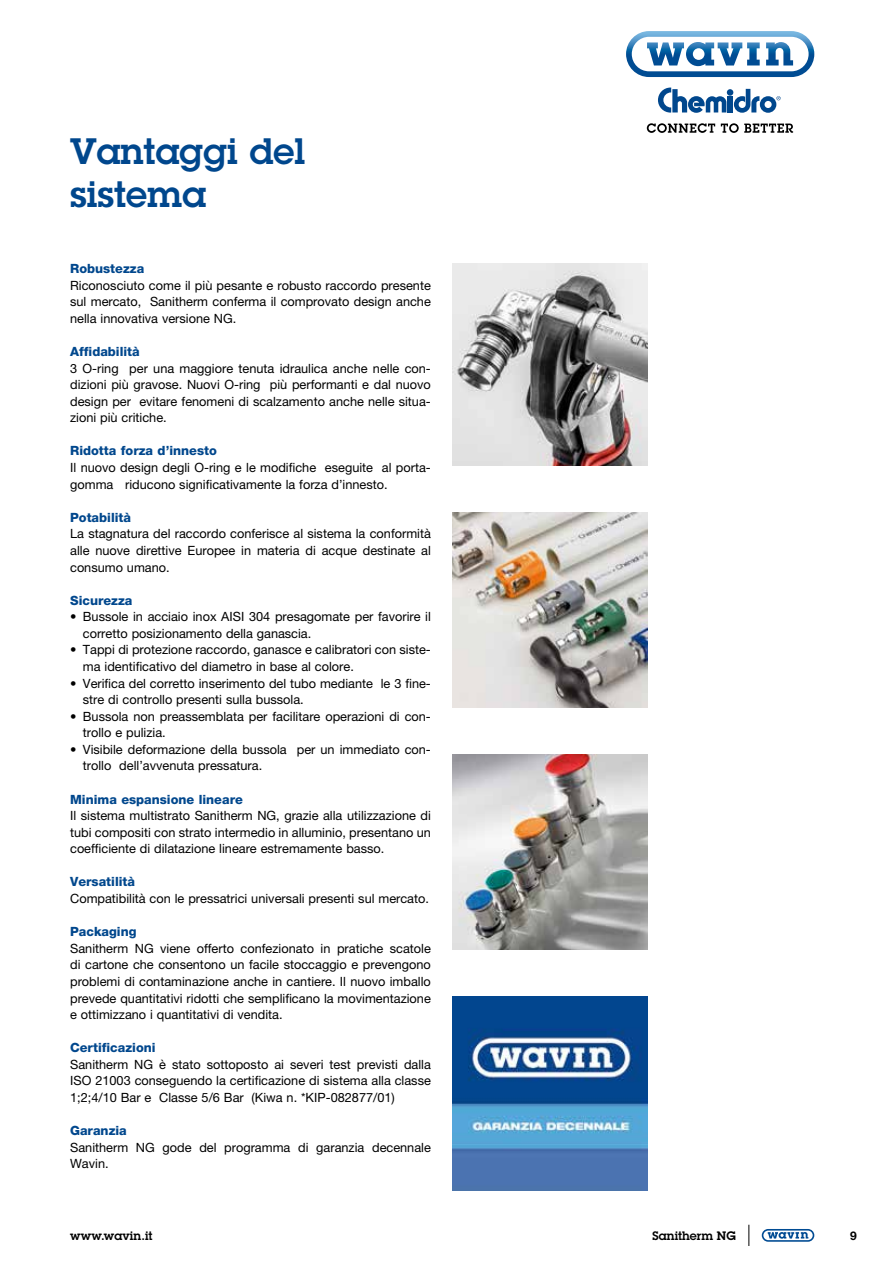
<style>
.page{position:relative;width:893px;height:1263px;background:#fff}
.page>*{position:absolute;margin:0;border:0;box-sizing:border-box;transform-origin:0 0}
.t1{font:600 36px/42.5px "Lubalin Graph";color:#00478d}
.t2{font:12.75px/16.6px "Helvetica Neue LT Pro";color:#000}
.t3{font:800 12.75px "Helvetica Neue LT Pro";color:#00478d}
.t4{font:600 12px "Lubalin Graph";letter-spacing:.005em;color:#000}
.t5{font:700 12px "Helvetica Neue LT Pro";color:#000}
</style>
<div class="page">
<div style="left:762px;top:1229px;width:52px;height:13px;border:2px solid #004b93;border-radius:6px"></div>
<svg style="left:768px;top:1232px;width:40px;height:7px"></svg>
<svg style="left:748px;top:1225px;width:1px;height:21px"></svg>
<svg style="left:626px;top:31px;width:188px;height:46px"></svg>
<svg style="left:647px;top:123px;width:68px;height:10px"></svg>
<svg style="left:721px;top:123px;width:72px;height:10px"></svg>
<div style="left:727px;top:96px;width:6px;height:16px;background:#00478d"></div>
<div style="left:727px;top:89px;width:6px;height:7px;background:#00478d;border-radius:50%"></div>
<svg style="left:658px;top:88px;width:68px;height:25px"></svg>
<svg style="left:734px;top:89px;width:47px;height:24px"></svg>
<img style="left:453px;top:513px;width:194px;height:194px">
<img style="left:453px;top:755px;width:194px;height:194px">
<img style="left:453px;top:996px;width:194px;height:195px">
<img style="left:453px;top:264px;width:194px;height:202px">
<h1 class="t1" style="left:70px;top:130px;width:237px">Vantaggi del sistema</h1>
<p class="t3" style="left:70px;top:261px;width:76px">Robustezza</p>
<p class="t2" style="left:70px;top:277px;width:362px;text-align:justify">Riconosciuto come il più pesante e robusto raccordo presente sul mercato, Sanitherm conferma il comprovato design anche nella innovativa versione NG.</p>
<p class="t3" style="left:70px;top:344px;width:71px">Affidabilità</p>
<p class="t2" style="left:70px;top:360px;width:362px;text-align:justify">3 O-ring per una maggiore tenuta idraulica anche nelle con&shy;dizioni più gravose. Nuovi O-ring più performanti e dal nuovo design per evitare fenomeni di scalzamento anche nelle situa&shy;zioni più critiche.</p>
<p class="t3" style="left:70px;top:443px;width:148px">Ridotta forza d’innesto</p>
<p class="t2" style="left:70px;top:459px;width:362px">Il nuovo design degli O-ring e le modifiche eseguite al porta&shy;gomma riducono significativamente la forza d’innesto.</p>
<p class="t3" style="left:70px;top:510px;width:62px">Potabilità</p>
<p class="t2" style="left:70px;top:525px;width:362px;text-align:justify">La stagnatura del raccordo conferisce al sistema la conformità alle nuove direttive Europee in materia di acque destinate al consumo umano.</p>
<p class="t3" style="left:70px;top:592px;width:64px">Sicurezza</p>
<p class="t2" style="left:83px;top:608px;width:349px;text-indent:-13px">• Bussole in acciaio inox AISI 304 presagomate per favorire il corretto posizionamento della ganascia.</p>
<p class="t2" style="left:83px;top:641px;width:349px;text-indent:-13px">• Tappi di protezione raccordo, ganasce e calibratori con siste&shy;ma identificativo del diametro in base al colore.</p>
<p class="t2" style="left:83px;top:674px;width:349px;text-indent:-13px">• Verifica del corretto inserimento del tubo mediante le 3 fine&shy;stre di controllo presenti sulla bussola.</p>
<p class="t2" style="left:83px;top:708px;width:349px;text-indent:-13px">• Bussola non preassemblata per facilitare operazioni di con&shy;trollo e pulizia.</p>
<p class="t2" style="left:83px;top:741px;width:349px;text-indent:-13px">• Visibile deformazione della bussola per un immediato con&shy;trollo dell’avvenuta pressatura.</p>
<p class="t3" style="left:70px;top:791px;width:174px">Minima espansione lineare</p>
<p class="t2" style="left:70px;top:807px;width:362px;text-align:justify">Il sistema multistrato Sanitherm NG, grazie alla utilizzazione di tubi compositi con strato intermedio in alluminio, presentano un coefficiente di dilatazione lineare estremamente basso.</p>
<p class="t3" style="left:70px;top:874px;width:66px">Versatilità</p>
<p class="t2" style="left:70px;top:890px;width:360px">Compatibilità con le pressatrici universali presenti sul mercato.</p>
<p class="t3" style="left:70px;top:924px;width:68px">Packaging</p>
<p class="t2" style="left:70px;top:940px;width:362px;text-align:justify">Sanitherm NG viene offerto confezionato in pratiche scatole di cartone che consentono un facile stoccaggio e prevengono problemi di contaminazione anche in cantiere. Il nuovo imballo prevede quantitativi ridotti che semplificano la movimentazione e ottimizzano i quantitativi di vendita.</p>
<p class="t3" style="left:70px;top:1040px;width:87px">Certificazioni</p>
<p class="t2" style="left:70px;top:1056px;width:362px;text-align:justify">Sanitherm NG è stato sottoposto ai severi test previsti dalla ISO 21003 conseguendo la certificazione di sistema alla classe 1;2;4/10 Bar e Classe 5/6 Bar (Kiwa n. *KIP-082877/01)</p>
<p class="t3" style="left:70px;top:1123px;width:58px">Garanzia</p>
<p class="t2" style="left:70px;top:1139px;width:362px">Sanitherm NG gode del programma di garanzia decennale<br>Wavin.</p>
<p class="t4" style="left:70px;top:1228px;width:84px">www.wavin.it</p>
<p class="t4" style="left:652px;top:1228px;width:85px">Sanitherm NG</p>
<p class="t5" style="left:850px;top:1228px;width:8px">9</p>
</div>
